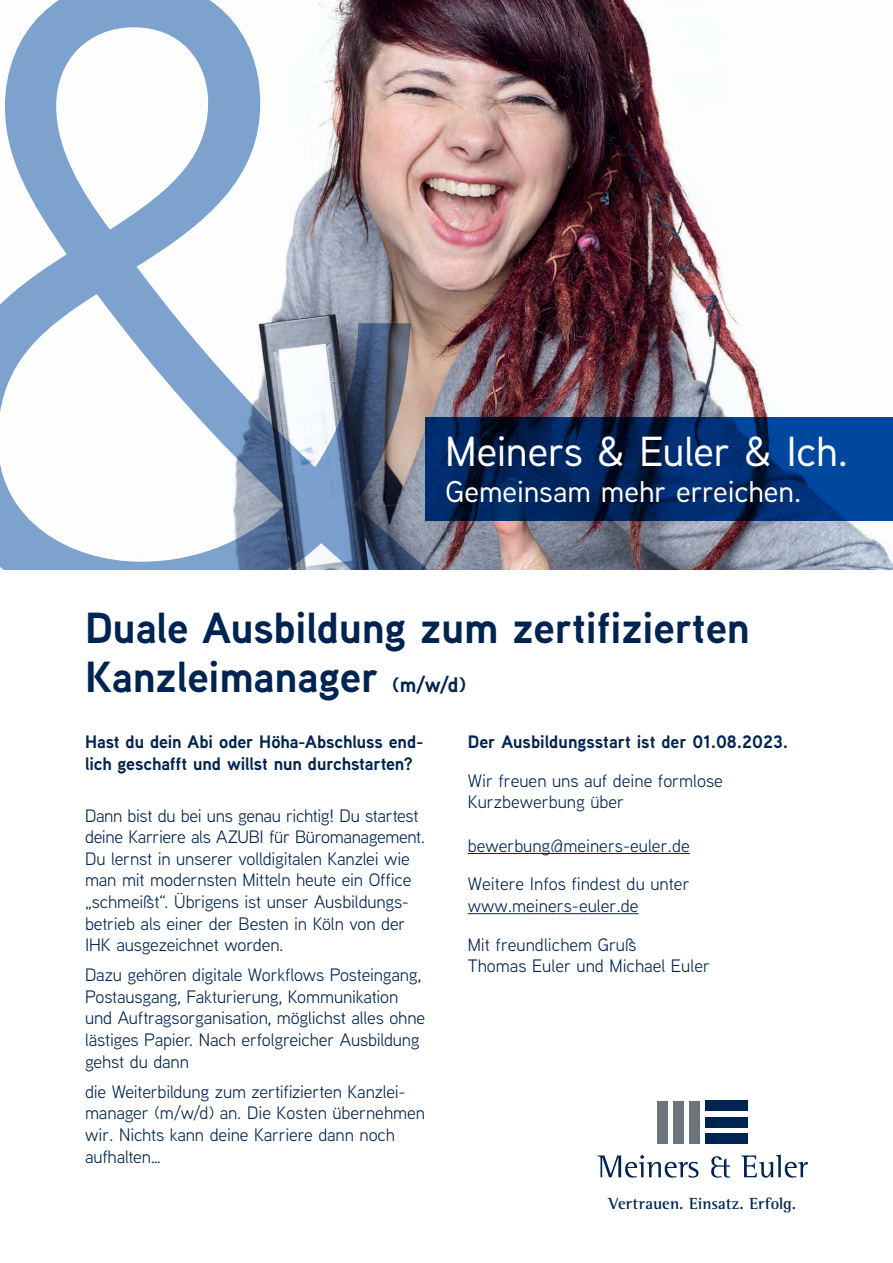
<style>
.page{position:relative;width:893px;height:1263px;background:#fff}
.page>*{position:absolute;margin:0;border:0;box-sizing:border-box;transform-origin:0 0}
.t1{font:700 43.5px/49.5px "Aaux Next";letter-spacing:-.005em;color:#002451}
.t2{font:500 42px "Aaux Next";letter-spacing:-.005em;color:#fff}
.t3{font:500 30px "Aaux Next";color:#fff}
.t4{font:18px/21.6px "Aaux Next";letter-spacing:-.01em;color:#002451}
.t5{font:700 18px/21.6px "Aaux Next";color:#002451}
.t6{font:700 16.5px "Rotis Semi Serif";color:#002451}
.s1{font-size:21px}
</style>
<div class="page">
<img style="left:427px;top:0;width:466px;height:570px">
<svg style="left:0;top:0;width:427px;height:570px"></svg>
<svg style="left:425px;top:418px;width:468px;height:103px;background:#002b69"></svg>
<svg style="left:597px;top:1155px;width:101px;height:23px"></svg>
<svg style="left:711px;top:1156px;width:19px;height:22px"></svg>
<svg style="left:741px;top:1154px;width:67px;height:24px"></svg>
<div style="left:657px;top:1100px;width:11px;height:43px;background:#6a747b"></div>
<div style="left:689px;top:1100px;width:11px;height:43px;background:#6a747b"></div>
<div style="left:673px;top:1100px;width:11px;height:43px;background:#6a747b"></div>
<div style="left:705px;top:1133px;width:43px;height:10px;background:#002451"></div>
<div style="left:705px;top:1100px;width:43px;height:11px;background:#002451"></div>
<div style="left:705px;top:1117px;width:43px;height:10px;background:#002451"></div>
<hr style="left:468px;top:853px;width:222px;height:1px;background:#002451">
<hr style="left:468px;top:913px;width:171px;height:1px;background:#002451">
<h2 class="t2" style="left:445px;top:423px;width:404px">Meiners &amp; Euler &amp; Ich.</h2>
<h3 class="t3" style="left:445px;top:471px;width:358px">Gemeinsam mehr erreichen.</h3>
<h1 class="t1" style="left:85px;top:602px;width:666px">Duale Ausbildung zum zertifizierten<br>Kanzleimanager <span class="s1">(m/w/d)</span></h1>
<p class="t5" style="left:85px;top:731px;width:340px">Hast du dein Abi oder Höha-Abschluss end&shy;lich geschafft und willst nun durchstarten?</p>
<p class="t4" style="left:85px;top:804px;width:342px">Dann bist du bei uns genau richtig! Du startest deine Karriere als AZUBI für Büromanagement.<br>Du lernst in unserer volldigitalen Kanzlei wie man mit modernsten Mitteln heute ein Office „schmeißt“. Übrigens ist unser Ausbildungs&shy;betrieb als einer der Besten in Köln von der IHK ausgezeichnet worden.</p>
<p class="t4" style="left:85px;top:963px;width:342px">Dazu gehören digitale Workflows Posteingang, Postausgang, Fakturierung, Kommunikation und Auftragsorganisation, möglichst alles ohne lästiges Papier. Nach erfolgreicher Ausbildung gehst du dann</p>
<p class="t4" style="left:85px;top:1080px;width:341px">die Weiterbildung zum zertifizierten Kanzlei&shy;manager (m/w/d) an. Die Kosten übernehmen wir. Nichts kann deine Karriere dann noch aufhalten…</p>
<p class="t5" style="left:468px;top:731px;width:322px">Der Ausbildungsstart ist der 01.08.2023.</p>
<p class="t4" style="left:468px;top:769px;width:257px">Wir freuen uns auf deine formlose<br>Kurzbewerbung über</p>
<p class="t4" style="left:468px;top:825px;width:223px;line-height:38.5px">bewerbung@meiners-euler.de<br>Weitere Infos findest du unter</p>
<p class="t4" style="left:468px;top:886px;width:172px;line-height:38.5px">www.meiners-euler.de<br>Mit freundlichem Gruß</p>
<p class="t4" style="left:468px;top:954px;width:244px">Thomas Euler und Michael Euler</p>
<p class="t6" style="left:608px;top:1193px;width:189px">Vertrauen. Einsatz. Erfolg.</p>
</div>
